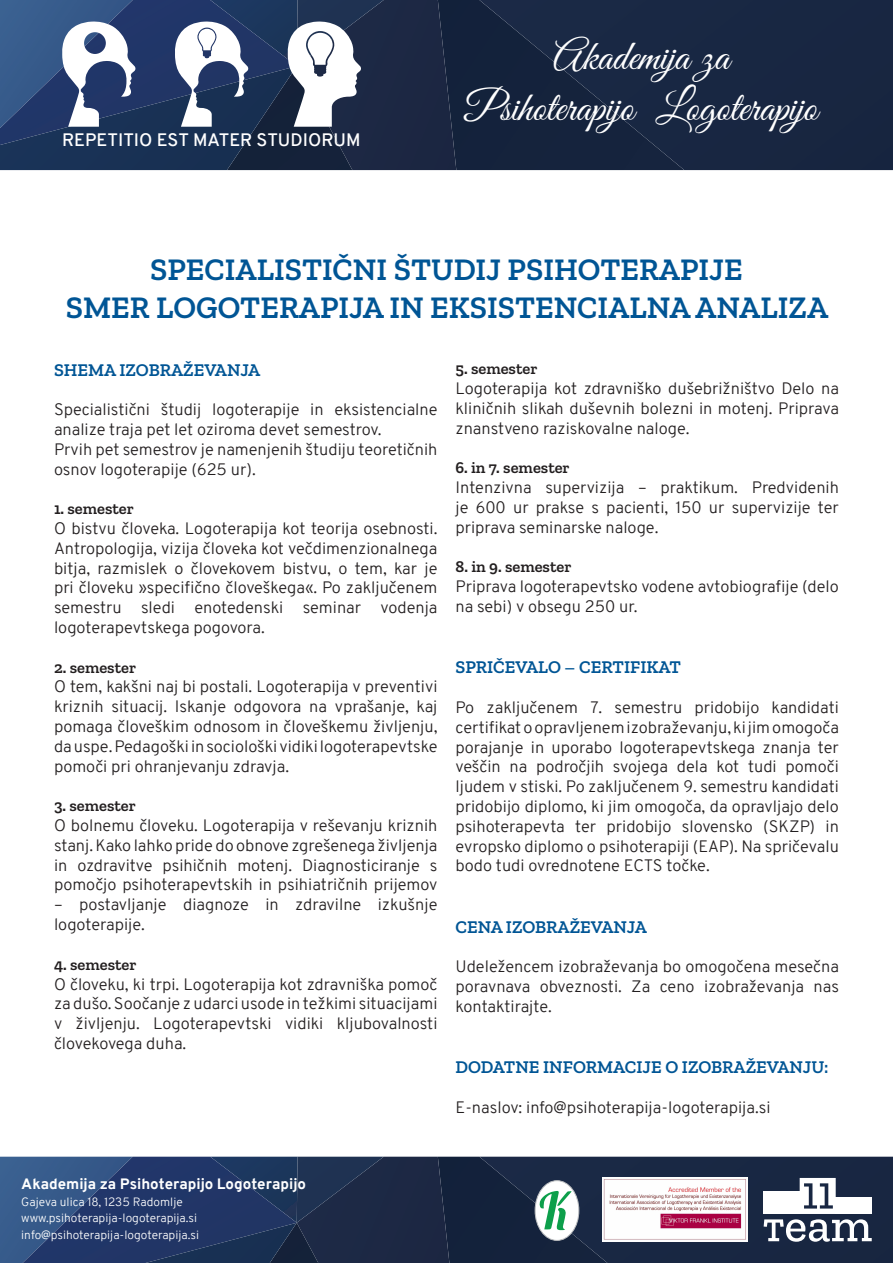
<style>
.page{position:relative;width:893px;height:1263px;background:#fff}
.page>*{position:absolute;margin:0;border:0;box-sizing:border-box;transform-origin:0 0}
.t1{font:42px/50.4px "Great Vibes";color:#fff;text-align:center}
.t2{font:600 31.5px "Zilla Slab";color:#005595}
.t3{font:600 18px "Zilla Slab";color:#005595}
.t4{font:18px "Overpass";color:#fff}
.t5{font:300 16.5px/19.8px "Overpass";color:#231f20;text-align:justify}
.t6{font:600 16.5px "Zilla Slab";color:#231f20}
.t7{font:700 15px "Overpass";color:#fff}
.t8{font:300 12px/16.5px "Overpass";color:#fff}
</style>
<div class="page">
<svg style="left:0;top:1157px;width:893px;height:106px;background:#3e4c6a"></svg>
<div style="left:684px;top:0;width:209px;height:170px;background:#182642"></div>
<svg style="left:0;top:0;width:684px;height:170px;background:#334361"></svg>
<p class="t4" style="left:62px;top:129px;width:300px">REPETITIO EST MATER STUDIORUM</p>
<p class="t1" style="left:465px;top:35px;width:354px">Akademija za<br>Psihoterapijo Logoterapijo</p>
<p class="t2" style="left:150px;top:252px;width:594px">SPECIALISTIČNI ŠTUDIJ PSIHOTERAPIJE</p>
<p class="t2" style="left:66px;top:289px;width:764px">SMER LOGOTERAPIJA IN EKSISTENCIALNA ANALIZA</p>
<p class="t3" style="left:54px;top:359px;width:208px">SHEMA IZOBRAŽEVANJA</p>
<p class="t5" style="left:54px;top:400px;width:385px">Specialistični študij logoterapije in eksistencialne analize traja pet let oziroma devet semestrov.</p>
<p class="t5" style="left:54px;top:439px;width:385px">Prvih pet semestrov je namenjenih študiju teoretičnih osnov logoterapije (625 ur).</p>
<p class="t6" style="left:54px;top:499px;width:82px">1. semester</p>
<p class="t5" style="left:54px;top:518px;width:385px">O bistvu človeka. Logoterapija kot teorija osebnosti.<br>Antropologija, vizija človeka kot večdimenzionalnega bitja, razmislek o človekovem bistvu, o tem, kar je pri človeku »specifično človeškega«. Po zaključenem semestru sledi enotedenski seminar vodenja logoterapevtskega pogovora.</p>
<p class="t6" style="left:54px;top:658px;width:84px">2. semester</p>
<p class="t5" style="left:54px;top:677px;width:385px">O tem, kakšni naj bi postali. Logoterapija v preventivi kriznih situacij. Iskanje odgovora na vprašanje, kaj pomaga človeškim odnosom in človeškemu življenju, da uspe. Pedagoški in sociološki vidiki logoterapevtske pomoči pri ohranjevanju zdravja.</p>
<p class="t6" style="left:54px;top:796px;width:83px">3. semester</p>
<p class="t5" style="left:54px;top:815px;width:385px">O bolnemu človeku. Logoterapija v reševanju kriznih stanj. Kako lahko pride do obnove zgrešenega življenja in ozdravitve psihičnih motenj. Diagnosticiranje s pomočjo psihoterapevtskih in psihiatričnih prijemov</p>
<p class="t5" style="left:54px;top:895px;width:385px">– postavljanje diagnoze in zdravilne izkušnje logoterapije.</p>
<p class="t6" style="left:54px;top:955px;width:84px">4. semester</p>
<p class="t5" style="left:54px;top:974px;width:385px">O človeku, ki trpi. Logoterapija kot zdravniška pomoč za dušo. Soočanje z udarci usode in težkimi situacijami v življenju. Logoterapevtski vidiki kljubovalnosti človekovega duha.</p>
<p class="t6" style="left:455px;top:360px;width:84px">5. semester</p>
<p class="t5" style="left:455px;top:379px;width:385px">Logoterapija kot zdravniško dušebrižništvo Delo na kliničnih slikah duševnih bolezni in motenj. Priprava znanstveno raziskovalne naloge.</p>
<p class="t6" style="left:455px;top:459px;width:116px">6. in 7. semester</p>
<p class="t5" style="left:455px;top:478px;width:385px">Intenzivna supervizija – praktikum. Predvidenih je 600 ur prakse s pacienti, 150 ur supervizije ter priprava seminarske naloge.</p>
<p class="t6" style="left:455px;top:558px;width:117px">8. in 9. semester</p>
<p class="t5" style="left:455px;top:577px;width:385px">Priprava logoterapevtsko vodene avtobiografije (delo na sebi) v obsegu 250 ur.</p>
<p class="t3" style="left:455px;top:657px;width:227px">SPRIČEVALO – CERTIFIKAT</p>
<p class="t5" style="left:455px;top:697px;width:385px">Po zaključenem 7. semestru pridobijo kandidati certifikat o opravljenem izobraževanju, ki jim omogoča porajanje in uporabo logoterapevtskega znanja ter veščin na področjih svojega dela kot tudi pomoči ljudem v stiski. Po zaključenem 9. semestru kandidati pridobijo diplomo, ki jim omogoča, da opravljajo delo psihoterapevta ter pridobijo slovensko (SKZP) in evropsko diplomo o psihoterapiji (EAP). Na spričevalu bodo tudi ovrednotene ECTS točke.</p>
<p class="t3" style="left:455px;top:916px;width:193px">CENA IZOBRAŽEVANJA</p>
<p class="t5" style="left:455px;top:956px;width:385px">Udeležencem izobraževanja bo omogočena mesečna poravnava obveznosti. Za ceno izobraževanja nas kontaktirajte.</p>
<p class="t3" style="left:455px;top:1057px;width:374px">DODATNE INFORMACIJE O IZOBRAŽEVANJU:</p>
<p class="t5" style="left:455px;top:1097px;width:317px">E-naslov: info@psihoterapija-logoterapija.si</p>
<p class="t7" style="left:21px;top:1174px;width:286px">Akademija za Psihoterapijo Logoterapijo</p>
<p class="t8" style="left:21px;top:1193px;width:179px">Gajeva ulica 18, 1235 Radomlje www.psihoterapija-logoterapija.si info@psihoterapija-logoterapija.si</p>
</div>
